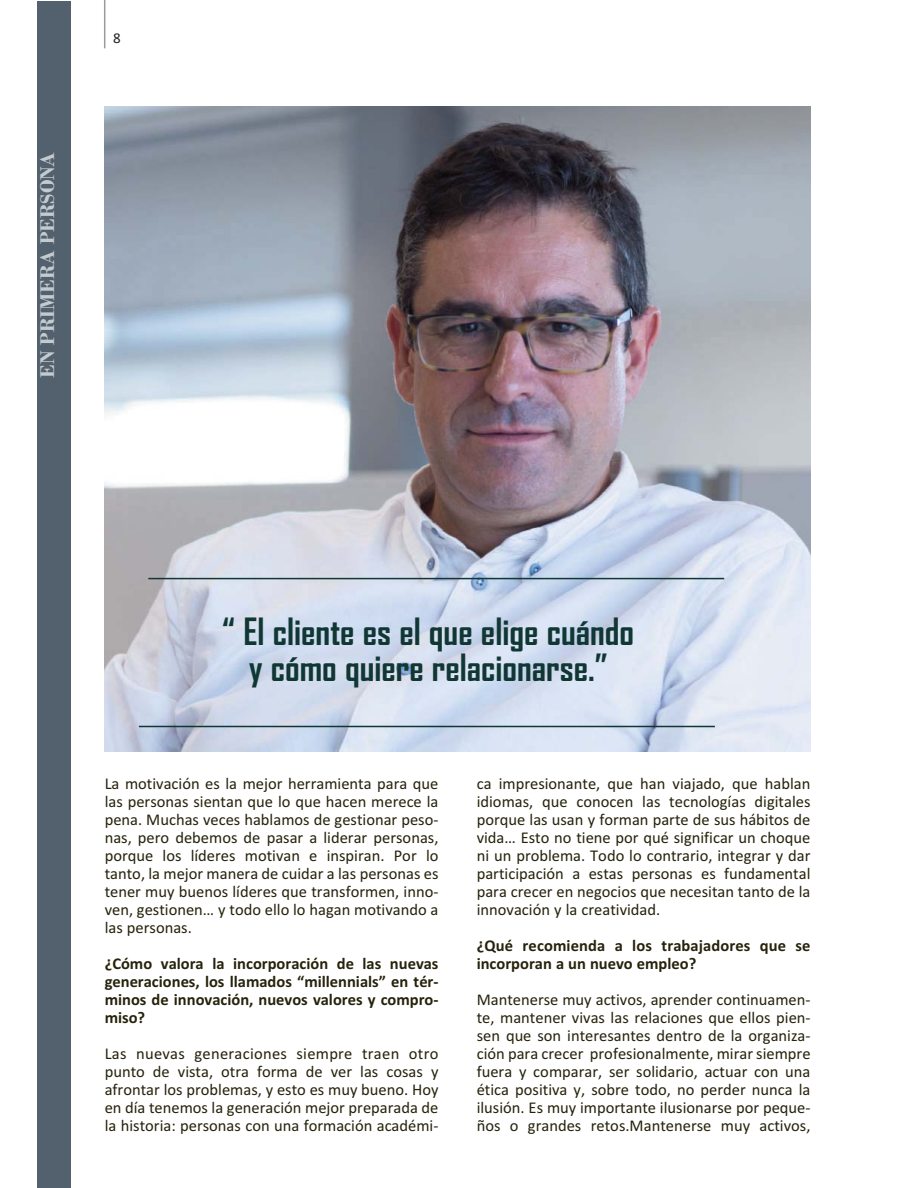
<style>
.page{position:relative;width:918px;height:1188px;background:#fff}
.page>*{position:absolute;margin:0;border:0;box-sizing:border-box;transform-origin:0 0}
.t1{font:700 36px/36px "Agency FB";color:#103733;text-align:center}
.t2{font:700 21px "Bodoni";color:#c4cbd0}
.t3{font:16.5px/18px "Calibri";color:#26220b;text-align:justify}
.t4{font:700 16.5px/18px "Calibri";color:#26220b;text-align:justify}
.t5{font:15px "Calibri";color:#231f20}
</style>
<div class="page">
<hr style="left:104px;top:1px;width:1px;height:47px;background:#999b9e">
<div style="left:37px;top:1px;width:34px;height:1186px;background:#53616f"></div>
<img style="left:105px;top:106px;width:706px;height:645px">
<hr style="left:148px;top:578px;width:576px;height:1px;background:#103733">
<hr style="left:139px;top:726px;width:576px;height:1px;background:#103733">
<p class="t2" style="left:35px;top:378px;width:227px;rotate:-90deg">EN PRIMERA PERSONA</p>
<p class="t5" style="left:113px;top:33px;width:9px">8</p>
<h1 class="t1" style="left:222px;top:617px;width:413px">“ El cliente es el que elige cuándo y cómo quiere relacionarse.”</h1>
<p class="t3" style="left:105px;top:776px;width:335px">La motivación es la mejor herramienta para que las personas sientan que lo que hacen merece la pena. Muchas veces hablamos de gestionar peso‐ nas, pero debemos de pasar a liderar personas, porque los líderes motivan e inspiran. Por lo tanto, la mejor manera de cuidar a las personas es tener muy buenos líderes que transformen, inno‐ ven, gestionen… y todo ello lo hagan motivando a las personas.</p>
<p class="t4" style="left:105px;top:956px;width:335px">¿Cómo valora la incorporación de las nuevas generaciones, los llamados “millennials” en tér‐ minos de innovación, nuevos valores y compro‐ miso?</p>
<p class="t3" style="left:105px;top:1046px;width:335px">Las nuevas generaciones siempre traen otro punto de vista, otra forma de ver las cosas y afrontar los problemas, y esto es muy bueno. Hoy en día tenemos la generación mejor preparada de la historia: personas con una formación académi‐</p>
<p class="t3" style="left:477px;top:776px;width:335px">ca impresionante, que han viajado, que hablan idiomas, que conocen las tecnologías digitales porque las usan y forman parte de sus hábitos de vida… Esto no tiene por qué significar un choque ni un problema. Todo lo contrario, integrar y dar participación a estas personas es fundamental para crecer en negocios que necesitan tanto de la innovación y la creatividad.</p>
<p class="t4" style="left:477px;top:938px;width:335px">¿Qué recomienda a los trabajadores que se incorporan a un nuevo empleo?</p>
<p class="t3" style="left:477px;top:992px;width:335px">Mantenerse muy activos, aprender continuamen‐ te, mantener vivas las relaciones que ellos pien‐ sen que son interesantes dentro de la organiza‐ ción para crecer profesionalmente, mirar siempre fuera y comparar, ser solidario, actuar con una ética positiva y, sobre todo, no perder nunca la ilusión. Es muy importante ilusionarse por peque‐ ños o grandes retos.Mantenerse muy activos,</p>
</div>
